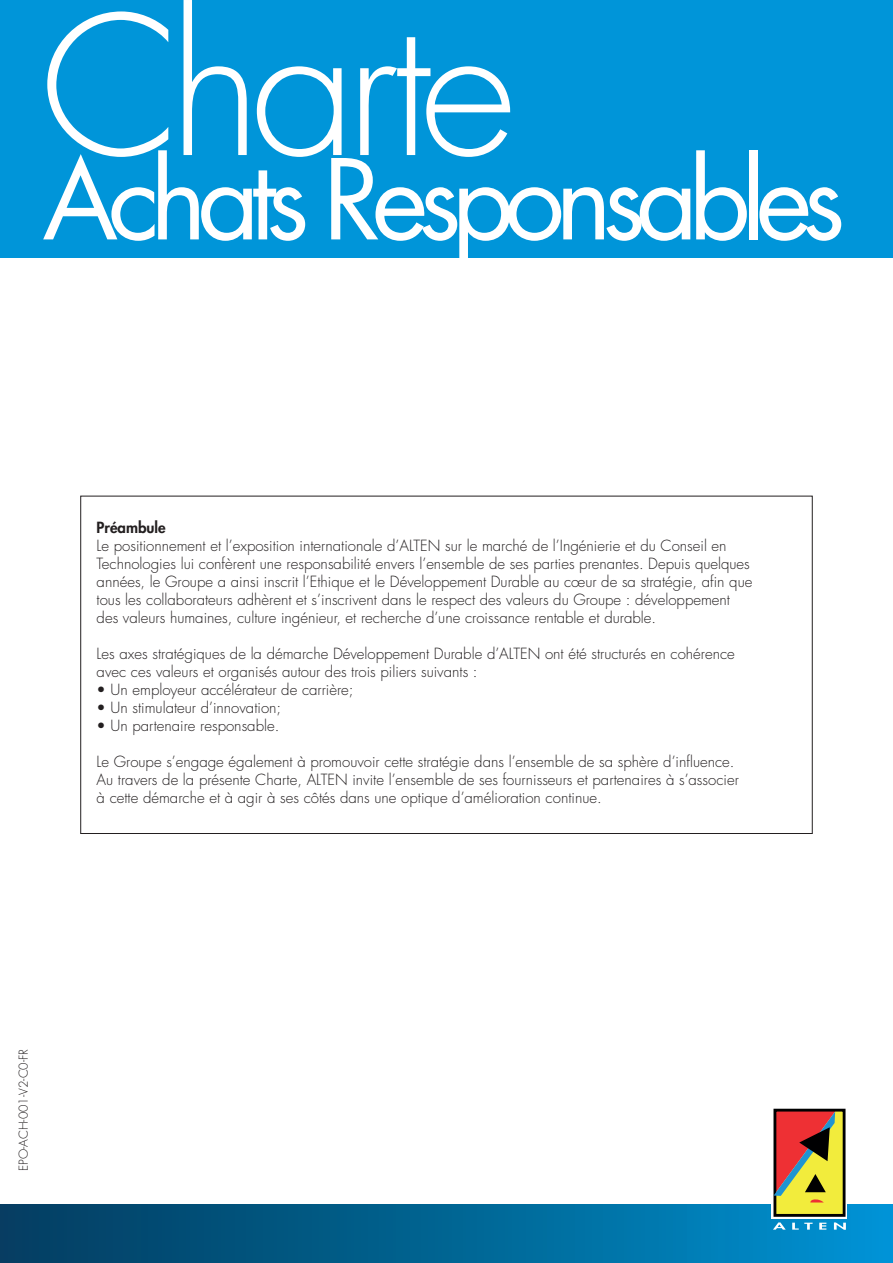
<style>
.page{position:relative;width:893px;height:1263px;background:#fff}
.page>*{position:absolute;margin:0;border:0;box-sizing:border-box;transform-origin:0 0}
.t1{font:300 187.95px "Futura Std";letter-spacing:-.055em;color:#fff}
.t2{font:108px "Futura Std";letter-spacing:-.09em;color:#fff}
.t3{font:300 15px/18px "Futura Std";color:#231f20}
.t4{font:800 15px "Futura Std";color:#231f20}
.t5{font:300 12px "Futura Std";color:#231f20}
</style>
<div class="page">
<div style="left:0;top:0;width:893px;height:257px;background:#0095d9"></div>
<div style="left:0;top:1205px;width:893px;height:58px;background:linear-gradient(to right,#033b5c,#0091d1)"></div>
<svg style="left:772px;top:1108px;width:75px;height:122px;background:#aa884f"></svg>
<h1 class="t1" style="left:41px;top:0;width:477px">Charte</h1>
<h2 class="t2" style="left:43px;top:150px;width:804px">Achats Responsables</h2>
<p class="t4" style="left:97px;top:520px;width:71px">Préambule</p>
<p class="t3" style="left:97px;top:538px;width:657px">Le positionnement et l’exposition internationale d’ALTEN sur le marché de l’Ingénierie et du Conseil en Technologies lui confèrent une responsabilité envers l’ensemble de ses parties prenantes. Depuis quelques années, le Groupe a ainsi inscrit l’Ethique et le Développement Durable au cœur de sa stratégie, afin que tous les collaborateurs adhèrent et s’inscrivent dans le respect des valeurs du Groupe : développement des valeurs humaines, culture ingénieur, et recherche d’une croissance rentable et durable.</p>
<p class="t3" style="left:97px;top:646px;width:640px">Les axes stratégiques de la démarche Développement Durable d’ALTEN ont été structurés en cohérence avec ces valeurs et organisés autour des trois piliers suivants :</p>
<p class="t3" style="left:97px;top:682px;width:258px">• Un employeur accélérateur de carrière;</p>
<p class="t3" style="left:97px;top:700px;width:186px">• Un stimulateur d’innovation;</p>
<p class="t3" style="left:97px;top:718px;width:184px">• Un partenaire responsable.</p>
<p class="t3" style="left:97px;top:754px;width:644px">Le Groupe s’engage également à promouvoir cette stratégie dans l’ensemble de sa sphère d’influence.<br>Au travers de la présente Charte, ALTEN invite l’ensemble de ses fournisseurs et partenaires à s’associer à cette démarche et à agir à ses côtés dans une optique d’amélioration continue.</p>
<p class="t5" style="left:18px;top:1171px;width:124px;rotate:-90deg">EPO-ACH-001-V2-C0-FR</p>
</div>
